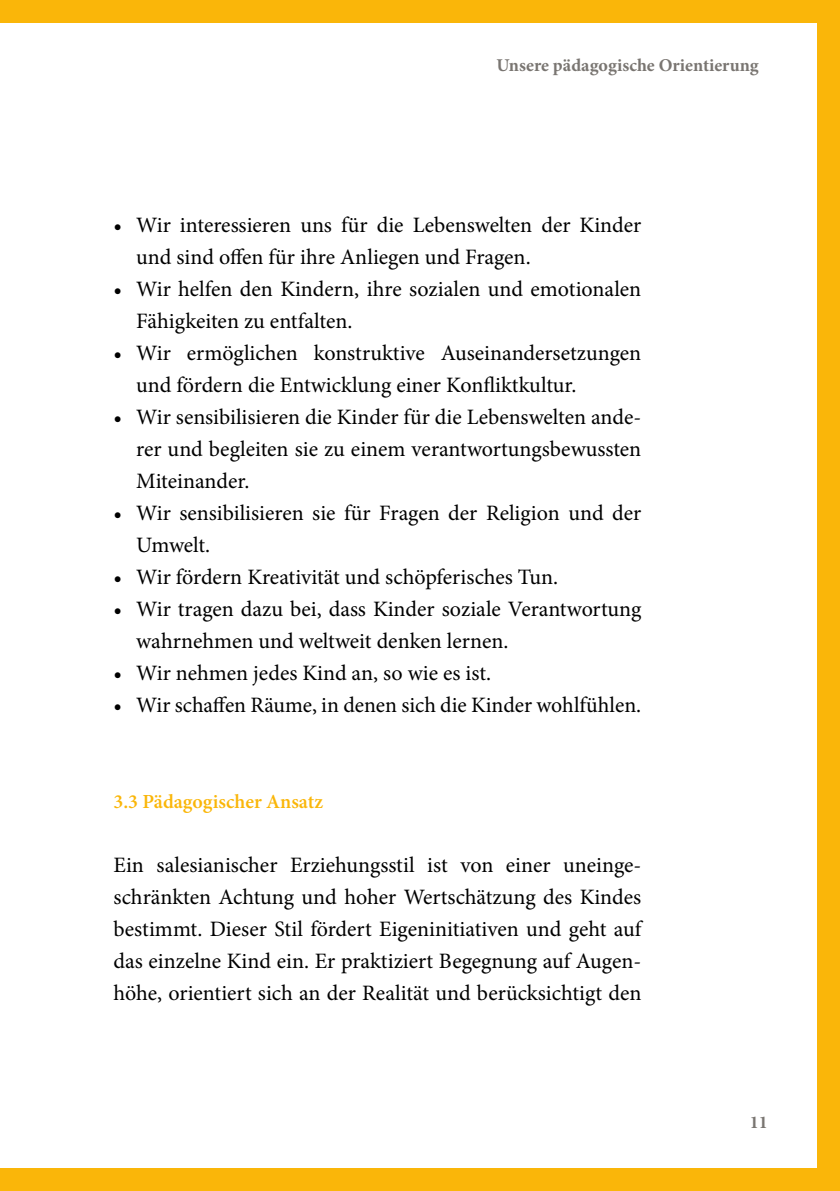
<style>
.page{position:relative;width:840px;height:1191px;background:#fff}
.page>*{position:absolute;margin:0;border:0;box-sizing:border-box;transform-origin:0 0}
.t1{font:22px/32px "Minion Pro";color:#000}
.t2{font:600 20px "Minion Pro";color:#fab609}
.t3{font:700 18px "Minion Pro";color:#797571}
</style>
<div class="page">
<div style="left:0;top:0;width:839px;height:23px;background:#fab609"></div>
<div style="left:816px;top:0;width:23px;height:1191px;background:#fab609"></div>
<div style="left:0;top:1168px;width:839px;height:23px;background:#fab609"></div>
<p class="t3" style="left:496px;top:53px;width:264px">Unsere pädagogische Orientierung</p>
<p class="t1" style="left:136px;top:209px;width:506px;text-indent:-23px">• Wir interessieren uns für die Lebenswelten der Kinder und sind offen für ihre Anliegen und Fragen.</p>
<p class="t1" style="left:136px;top:273px;width:506px;text-indent:-23px">• Wir helfen den Kindern, ihre sozialen und emotionalen<br>Fähigkeiten zu entfalten.</p>
<p class="t1" style="left:136px;top:337px;width:506px;text-indent:-23px">• Wir ermöglichen konstruktive Auseinandersetzungen und fördern die Entwicklung einer Konfliktkultur.</p>
<p class="t1" style="left:136px;top:401px;width:506px;text-align:justify;text-indent:-23px">• Wir sensibilisieren die Kinder für die Lebenswelten ande&shy;rer und begleiten sie zu einem verantwortungsbewussten Miteinander.</p>
<p class="t1" style="left:136px;top:497px;width:506px;text-indent:-23px">• Wir sensibilisieren sie für Fragen der Religion und der<br>Umwelt.</p>
<p class="t1" style="left:113px;top:561px;width:446px">• Wir fördern Kreativität und schöpferisches Tun.</p>
<p class="t1" style="left:136px;top:593px;width:506px;text-indent:-23px">• Wir tragen dazu bei, dass Kinder soziale Verantwortung wahrnehmen und weltweit denken lernen.</p>
<p class="t1" style="left:113px;top:657px;width:379px">• Wir nehmen jedes Kind an, so wie es ist.</p>
<p class="t1" style="left:113px;top:689px;width:529px">• Wir schaffen Räume, in denen sich die Kinder wohlfühlen.</p>
<p class="t2" style="left:113px;top:788px;width:211px">3.3 Pädagogischer Ansatz</p>
<p class="t1" style="left:113px;top:849px;width:529px;text-align:justify">Ein salesianischer Erziehungsstil ist von einer uneinge&shy;schränkten Achtung und hoher Wertschätzung des Kindes bestimmt. Dieser Stil fördert Eigeninitiativen und geht auf das einzelne Kind ein. Er praktiziert Begegnung auf Augen&shy;höhe, orientiert sich an der Realität und berücksichtigt den</p>
<p class="t3" style="left:749px;top:1109px;width:19px">11</p>
</div>
